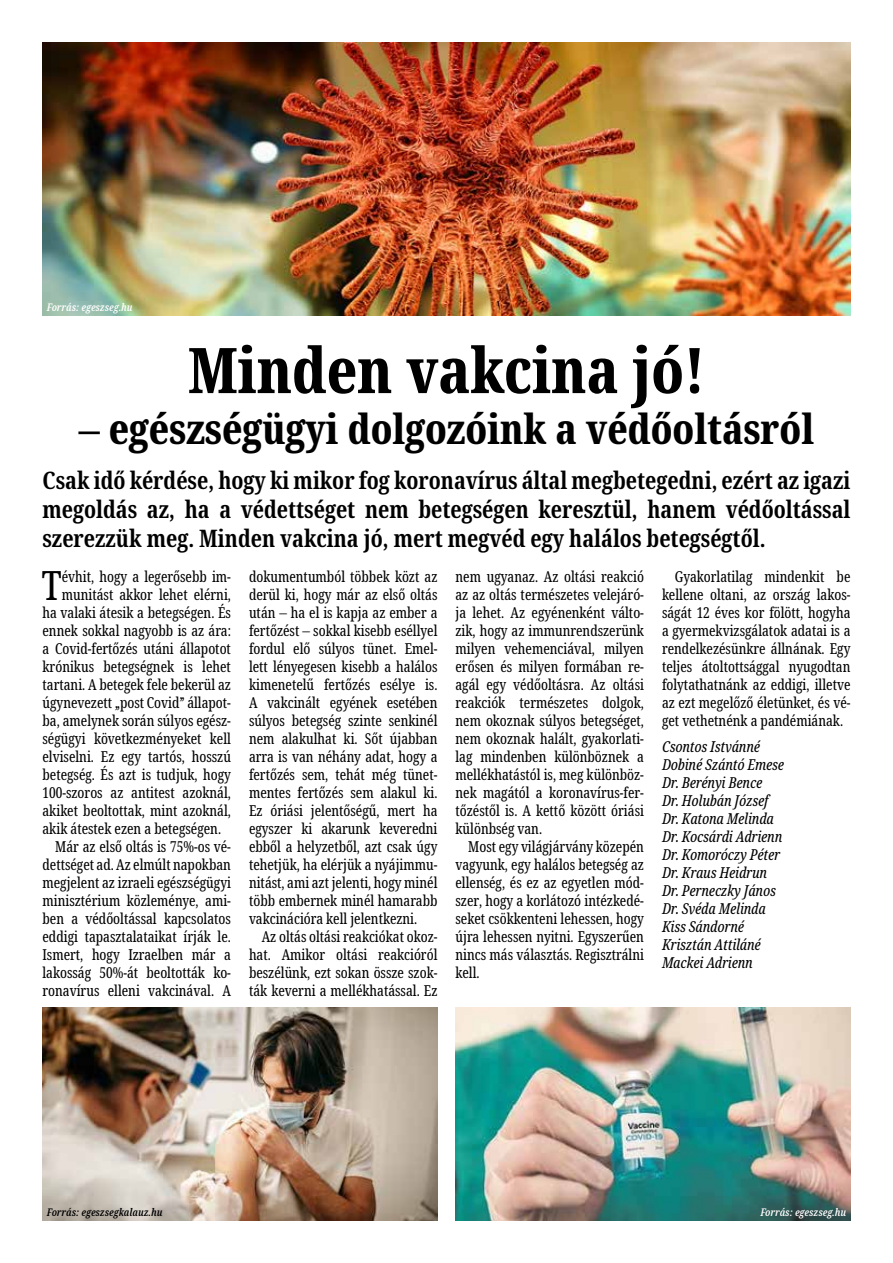
<style>
.page{position:relative;width:893px;height:1263px;background:#fff}
.page>*{position:absolute;margin:0;border:0;box-sizing:border-box;transform-origin:0 0}
.t1{font:800 extra-condensed 63px "Noto Serif";color:#000}
.t2{font:800 extra-condensed 42px "Noto Serif";color:#000}
.t3{font:extra-condensed 40.2px "Noto Serif";color:#000}
.t4{font:700 extra-condensed 24px/28.8px "Noto Serif";color:#000;text-align:justify}
.t5{font:extra-condensed 15px/18px "Noto Serif";color:#000;text-align:justify}
.t6{font:italic extra-condensed 15px/18px "Noto Serif";color:#000}
.t7{font:italic 600 extra-condensed 10.5px "Noto Serif";letter-spacing:.01em;color:#fff}
.t8{font:italic 600 extra-condensed 10.5px "Noto Serif";letter-spacing:.01em;color:#000}
</style>
<div class="page">
<img style="left:43px;top:43px;width:807px;height:273px">
<img style="left:43px;top:1008px;width:394px;height:212px">
<img style="left:455px;top:1008px;width:395px;height:212px">
<p class="t7" style="left:47px;top:300px;width:87px">Forrás: egeszseg.hu</p>
<h1 class="t1" style="left:188px;top:326px;width:519px">Minden vakcina jó!</h1>
<h2 class="t2" style="left:79px;top:399px;width:737px">– egészségügyi dolgozóink a védőoltásról</h2>
<h3 class="t4" style="left:43px;top:467px;width:809px">Csak idő kérdése, hogy ki mikor fog koronavírus által megbetegedni, ezért az igazi megoldás az, ha a védettséget nem betegségen keresztül, hanem védőoltással szerezzük meg. Minden vakcina jó, mert megvéd egy halálos betegségtől.</h3>
<h3 class="t3" style="left:42px;top:557px;width:21px">T</h3>
<p class="t5" style="left:62px;top:568px;width:171px">évhit, hogy a legerősebb im-</p>
<p class="t5" style="left:249px;top:568px;width:190px">dokumentumból többek közt az derül ki, hogy már az első oltás után – ha el is kapja az ember a fertőzést – sokkal kisebb eséllyel fordul elő súlyos tünet. Emel&shy;lett lényegesen kisebb a halálos kimenetelű fertőzés esélye is.<br>A vakcinált egyének esetében súlyos betegség szinte senkinél nem alakulhat ki. Sőt újabban arra is van néhány adat, hogy a fertőzés sem, tehát még tünet&shy;mentes fertőzés sem alakul ki.<br>Ez óriási jelentőségű, mert ha egyszer ki akarunk keveredni ebből a helyzetből, azt csak úgy tehetjük, ha elérjük a nyájimmu&shy;nitást, ami azt jelenti, hogy minél több embernek minél hamarabb vakcinációra kell jelentkezni.</p>
<p class="t5" style="left:249px;top:928px;width:190px;text-indent:13px">Az oltás oltási reakciókat okoz&shy;hat. Amikor oltási reakcióról beszélünk, ezt sokan össze szok&shy;ták keverni a mellékhatással. Ez</p>
<p class="t5" style="left:455px;top:568px;width:190px">nem ugyanaz. Az oltási reakció az az oltás természetes velejáró&shy;ja lehet. Az egyénenként válto&shy;zik, hogy az immunrendszerünk milyen vehemenciával, milyen erősen és milyen formában re&shy;agál egy védőoltásra. Az oltási reakciók természetes dolgok, nem okoznak súlyos betegséget, nem okoznak halált, gyakorlati&shy;lag mindenben különböznek a mellékhatástól is, meg különböz&shy;nek magától a koronavírus-fer&shy;tőzéstől is. A kettő között óriási különbség van.</p>
<p class="t5" style="left:455px;top:838px;width:190px;text-indent:13px">Most egy világjárvány közepén vagyunk, egy halálos betegség az ellenség, és ez az egyetlen mód&shy;szer, hogy a korlátozó intézkedé&shy;seket csökkenteni lehessen, hogy újra lehessen nyitni. Egyszerűen nincs más választás. Regisztrálni kell.</p>
<p class="t5" style="left:662px;top:568px;width:190px;text-indent:13px">Gyakorlatilag mindenkit be kellene oltani, az ország lakos&shy;ságát 12 éves kor fölött, hogyha a gyermekvizsgálatok adatai is a rendelkezésünkre állnának. Egy teljes átoltottsággal nyugodtan folytathatnánk az eddigi, illetve az ezt megelőző életünket, és vé&shy;get vethetnénk a pandémiának.</p>
<p class="t6" style="left:662px;top:738px;width:124px">Csontos Istvánné<br>Dobiné Szántó Emese<br>Dr. Berényi Bence<br>Dr. Holubán József<br>Dr. Katona Melinda<br>Dr. Kocsárdi Adrienn<br>Dr. Komoróczy Péter<br>Dr. Kraus Heidrun<br>Dr. Perneczky János<br>Dr. Svéda Melinda<br>Kiss Sándorné<br>Krisztán Attiláné<br>Mackei Adrienn</p>
<p class="t5" style="left:62px;top:586px;width:171px">munitást akkor lehet elérni,</p>
<p class="t5" style="left:43px;top:604px;width:190px">ha valaki átesik a betegségen. És</p>
<p class="t5" style="left:43px;top:622px;width:190px">ennek sokkal nagyobb is az ára:</p>
<p class="t5" style="left:43px;top:640px;width:190px">a Covid-fertőzés utáni állapotot</p>
<p class="t5" style="left:43px;top:658px;width:190px">krónikus betegségnek is lehet</p>
<p class="t5" style="left:43px;top:676px;width:190px">tartani. A betegek fele bekerül az</p>
<p class="t5" style="left:43px;top:694px;width:190px">úgynevezett „post Covid” állapot-</p>
<p class="t5" style="left:43px;top:712px;width:190px">ba, amelynek során súlyos egész-</p>
<p class="t5" style="left:43px;top:730px;width:190px">ségügyi következményeket kell</p>
<p class="t5" style="left:43px;top:748px;width:190px">elviselni. Ez egy tartós, hosszú</p>
<p class="t5" style="left:43px;top:766px;width:190px">betegség. És azt is tudjuk, hogy</p>
<p class="t5" style="left:43px;top:784px;width:190px">100-szoros az antitest azoknál,</p>
<p class="t5" style="left:43px;top:802px;width:190px">akiket beoltottak, mint azoknál,</p>
<p class="t5" style="left:43px;top:820px;width:180px">akik átestek ezen a betegségen.</p>
<p class="t5" style="left:55px;top:838px;width:177px">Már az első oltás is 75%-os vé-</p>
<p class="t5" style="left:43px;top:856px;width:190px">dettséget ad. Az elmúlt napokban</p>
<p class="t5" style="left:43px;top:874px;width:190px">megjelent az izraeli egészségügyi</p>
<p class="t5" style="left:43px;top:892px;width:190px">minisztérium közleménye, ami-</p>
<p class="t5" style="left:43px;top:910px;width:190px">ben a védőoltással kapcsolatos</p>
<p class="t5" style="left:43px;top:928px;width:190px">eddigi tapasztalataikat írják le.</p>
<p class="t5" style="left:43px;top:946px;width:190px">Ismert, hogy Izraelben már a</p>
<p class="t5" style="left:43px;top:964px;width:190px">lakosság 50%-át beoltották ko-</p>
<p class="t5" style="left:43px;top:982px;width:190px">ronavírus elleni vakcinával. A</p>
<p class="t8" style="left:47px;top:1205px;width:117px">Forrás: egeszsegkalauz.hu</p>
<p class="t7" style="left:760px;top:1205px;width:87px">Forrás: egeszseg.hu</p>
</div>
